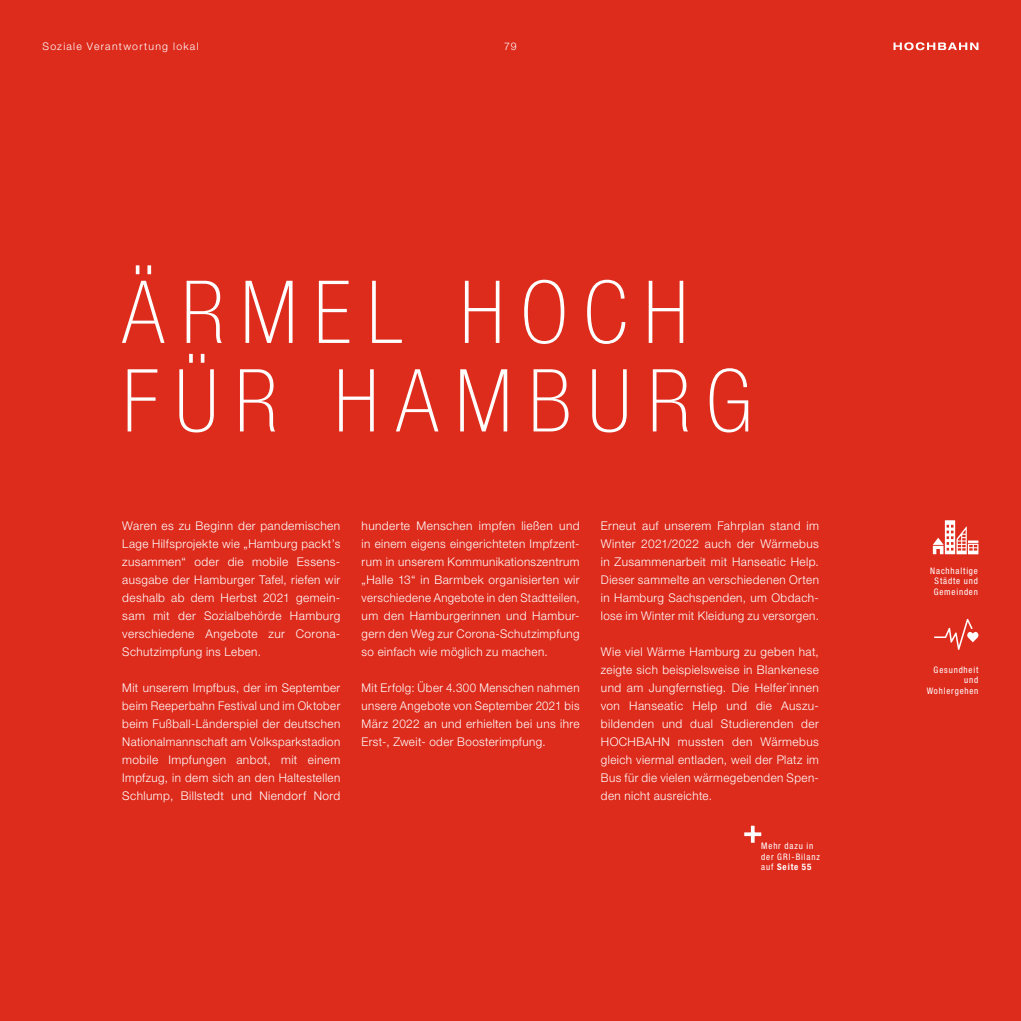
<style>
.page{position:relative;width:1021px;height:1021px;background:#fff}
.page>*{position:absolute;margin:0;border:0;box-sizing:border-box;transform-origin:0 0}
.t1{font:100 condensed 87px/88.5px "Helvetica Neue LT Pro";letter-spacing:.185em;color:#fff}
.t2{font:300 12px/18px "Helvetica Neue LT Pro";letter-spacing:.035em;color:#fff;text-align:justify}
.t3{font:300 12px/18px "Helvetica Neue LT Pro";letter-spacing:.035em;color:#fff;text-align:justify;scale:.96 1}
.t4{font:300 10.5px "Helvetica Neue LT Pro";letter-spacing:.12em;color:#fff}
.t5{font:condensed 9px/10.5px "Helvetica Neue LT Pro";letter-spacing:.09em;color:#fff;text-align:right}
.s1{font-weight:700}
</style>
<div class="page">
<div style="left:0;top:0;width:1020px;height:1020px;background:#dd2b1c"></div>
<svg style="left:934px;top:618px;width:44px;height:32px"></svg>
<svg style="left:932px;top:520px;width:46px;height:34px"></svg>
<svg style="left:744px;top:825px;width:18px;height:18px"></svg>
<svg style="left:893px;top:42px;width:85px;height:8px"></svg>
<p class="t4" style="left:43px;top:40px;width:157px">Soziale Verantwortung lokal</p>
<p class="t4" style="left:504px;top:40px;width:14px">79</p>
<h1 class="t1" style="left:122px;top:268px;width:630px">ÄRMEL HOCH<br>FÜR HAMBURG</h1>
<p class="t2" style="left:122px;top:516px;width:219px;text-align:left">Waren es zu Beginn der pandemischen Lage Hilfsprojekte wie „Hamburg packt’s zusammen“ oder die mobile Essens&shy;ausgabe der Hamburger Tafel, riefen wir deshalb ab dem Herbst 2021 gemein&shy;sam mit der Sozialbehörde Hamburg verschiedene Angebote zur Corona-Schutzimpfung ins Leben.</p>
<p class="t2" style="left:122px;top:678px;width:219px">Mit unserem Impfbus, der im September beim Reeperbahn Festival und im Oktober beim Fußball-Länderspiel der deutschen Nationalmannschaft am Volksparkstadion mobile Impfungen anbot, mit einem Impfzug, in dem sich an den Haltestellen Schlump, Billstedt und Niendorf Nord</p>
<p class="t2" style="left:361px;top:516px;width:219px">hunderte Menschen impfen ließen und in einem eigens eingerichteten Impfzent&shy;rum in unserem Kommunikationszentrum „Halle 13“ in Barmbek organisierten wir verschiedene Angebote in den Stadtteilen, um den Hamburgerinnen und Hambur&shy;gern den Weg zur Corona-Schutzimpfung so einfach wie möglich zu machen.</p>
<p class="t3" style="left:361px;top:678px;width:229px">Mit Erfolg: Über 4.300 Menschen nahmen unsere Angebote von September 2021 bis März 2022 an und erhielten bei uns ihre Erst-, Zweit- oder Boosterimpfung.</p>
<p class="t2" style="left:601px;top:516px;width:219px">Erneut auf unserem Fahrplan stand im Winter 2021/2022 auch der Wärmebus in Zusammenarbeit mit Hanseatic Help.<br>Dieser sammelte an verschiedenen Orten in Hamburg Sachspenden, um Obdach&shy;lose im Winter mit Kleidung zu versorgen.</p>
<p class="t2" style="left:601px;top:642px;width:219px">Wie viel Wärme Hamburg zu geben hat, zeigte sich beispielsweise in Blankenese und am Jungfernstieg. Die Helfer<sup>*</sup>innen von Hanseatic Help und die Auszu&shy;bildenden und dual Studierenden der HOCHBAHN mussten den Wärmebus gleich viermal entladen, weil der Platz im Bus für die vielen wärmegebenden Spen&shy;den nicht ausreichte.</p>
<p class="t5" style="left:761px;top:840px;width:60px;text-align:left">Mehr dazu in der GRI-Bilanz auf <span class="s1">Seite 55</span></p>
<p class="t5" style="left:930px;top:565px;width:49px;text-align:center">Nachhaltige<br>Städte und<br>Gemeinden</p>
<p class="t5" style="left:926px;top:664px;width:53px">Gesundheit und<br>Wohlergehen</p>
</div>
